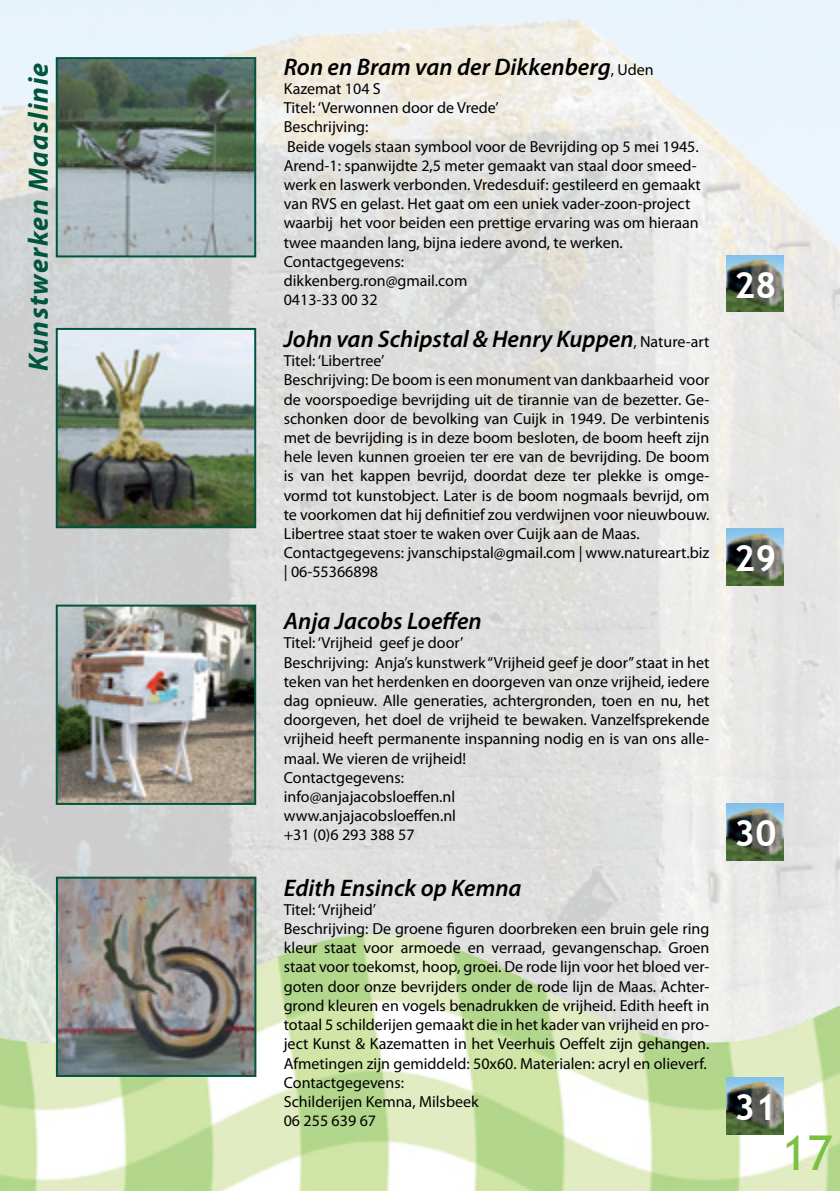
<style>
.page{position:relative;width:840px;height:1191px;background:#fff}
.page>*{position:absolute;margin:0;border:0;box-sizing:border-box;transform-origin:0 0}
.t1{font:48px "Trebuchet MS";color:#7ac143}
.t2{font:700 36px "Trebuchet MS";color:#fff}
.t3{font:italic 700 28px "Myriad Pro";letter-spacing:.05em;color:#00553d}
.t4{font:italic 600 24px "Myriad Pro";color:#000}
.t5{font:16px/19.2px "Myriad Pro";color:#000}
.s1{font-weight:400;font-style:normal;font-size:16px}
</style>
<div class="page">
<img style="left:0;top:0;width:839px;height:934px">
<img style="left:0;top:934px;width:839px;height:257px">
<img style="left:726px;top:804px;width:56px;height:56px">
<img style="left:726px;top:1077px;width:56px;height:57px">
<img style="left:726px;top:529px;width:56px;height:56px">
<img style="left:59px;top:331px;width:194px;height:194px">
<div style="left:56px;top:328px;width:200px;height:200px;border:2px solid #00553d"></div>
<img style="left:726px;top:255px;width:56px;height:57px">
<img style="left:59px;top:60px;width:194px;height:194px">
<div style="left:56px;top:57px;width:200px;height:200px;border:2px solid #00553d"></div>
<img style="left:59px;top:607px;width:194px;height:195px">
<div style="left:56px;top:604px;width:200px;height:201px;border:2px solid #00553d"></div>
<img style="left:59px;top:879px;width:194px;height:195px">
<div style="left:56px;top:876px;width:200px;height:201px;border:2px solid #00553d"></div>
<h3 class="t3" style="left:20px;top:371px;width:310px;rotate:-90deg">Kunstwerken Maaslinie</h3>
<h3 class="t4" style="left:283px;top:51px;width:371px">Ron en Bram van der Dikkenberg<span class="s1">, Uden</span></h3>
<p class="t5" style="left:283px;top:79px;width:418px">Kazemat 104 S<br>Titel: ‘Verwonnen door de Vrede’<br>Beschrijving:<br>Beide vogels staan symbool voor de Bevrijding op 5 mei 1945.<br>Arend-1: spanwijdte 2,5 meter gemaakt van staal door smeed&shy;werk en laswerk verbonden. Vredesduif: gestileerd en gemaakt van RVS en gelast. Het gaat om een uniek vader-zoon-project waarbij het voor beiden een prettige ervaring was om hieraan twee maanden lang, bijna iedere avond, te werken.<br>Contactgegevens:<br>dikkenberg.ron@gmail.com<br>0413-33 00 32</p>
<h3 class="t4" style="left:283px;top:323px;width:427px">John van Schipstal &amp; Henry Kuppen<span class="s1">, Nature-art</span></h3>
<p class="t5" style="left:283px;top:351px;width:427px">Titel: ‘Libertree’<br>Beschrijving: De boom is een monument van dankbaarheid voor de voorspoedige bevrijding uit de tirannie van de bezetter. Ge&shy;schonken door de bevolking van Cuijk in 1949. De verbintenis met de bevrijding is in deze boom besloten, de boom heeft zijn hele leven kunnen groeien ter ere van de bevrijding. De boom is van het kappen bevrijd, doordat deze ter plekke is omge&shy;vormd tot kunstobject. Later is de boom nogmaals bevrijd, om te voorkomen dat hij definitief zou verdwijnen voor nieuwbouw.<br>Libertree staat stoer te waken over Cuijk aan de Maas.<br>Contactgegevens: jvanschipstal@gmail.com | www.natureart.biz | 06-55366898</p>
<h3 class="t4" style="left:283px;top:606px;width:199px">Anja Jacobs Loeffen</h3>
<p class="t5" style="left:283px;top:633px;width:427px">Titel: ‘Vrijheid geef je door’<br>Beschrijving: Anja’s kunstwerk “Vrijheid geef je door” staat in het teken van het herdenken en doorgeven van onze vrijheid, iedere dag opnieuw. Alle generaties, achtergronden, toen en nu, het doorgeven, het doel de vrijheid te bewaken. Vanzelfsprekende vrijheid heeft permanente inspanning nodig en is van ons alle&shy;maal. We vieren de vrijheid!<br>Contactgegevens:<br>info@anjajacobsloeffen.nl<br>www.anjajacobsloeffen.nl<br>+31 (0)6 293 388 57</p>
<h3 class="t4" style="left:283px;top:872px;width:239px">Edith Ensinck op Kemna</h3>
<p class="t5" style="left:283px;top:899px;width:427px">Titel: ‘Vrijheid’<br>Beschrijving: De groene figuren doorbreken een bruin gele ring kleur staat voor armoede en verraad, gevangenschap. Groen staat voor toekomst, hoop, groei. De rode lijn voor het bloed ver&shy;goten door onze bevrijders onder de rode lijn de Maas. Achter&shy;grond kleuren en vogels benadrukken de vrijheid. Edith heeft in totaal 5 schilderijen gemaakt die in het kader van vrijheid en pro&shy;ject Kunst &amp; Kazematten in het Veerhuis Oeffelt zijn gehangen.<br>Afmetingen zijn gemiddeld: 50x60. Materialen: acryl en olieverf.<br>Contactgegevens:<br>Schilderijen Kemna, Milsbeek<br>06 255 639 67</p>
<h2 class="t2" style="left:733px;top:262px;width:44px">28</h2>
<h2 class="t2" style="left:733px;top:536px;width:44px">29</h2>
<h2 class="t2" style="left:733px;top:811px;width:44px">30</h2>
<h2 class="t2" style="left:733px;top:1084px;width:44px">31</h2>
<h1 class="t1" style="left:781px;top:1124px;width:52px">17</h1>
</div>
